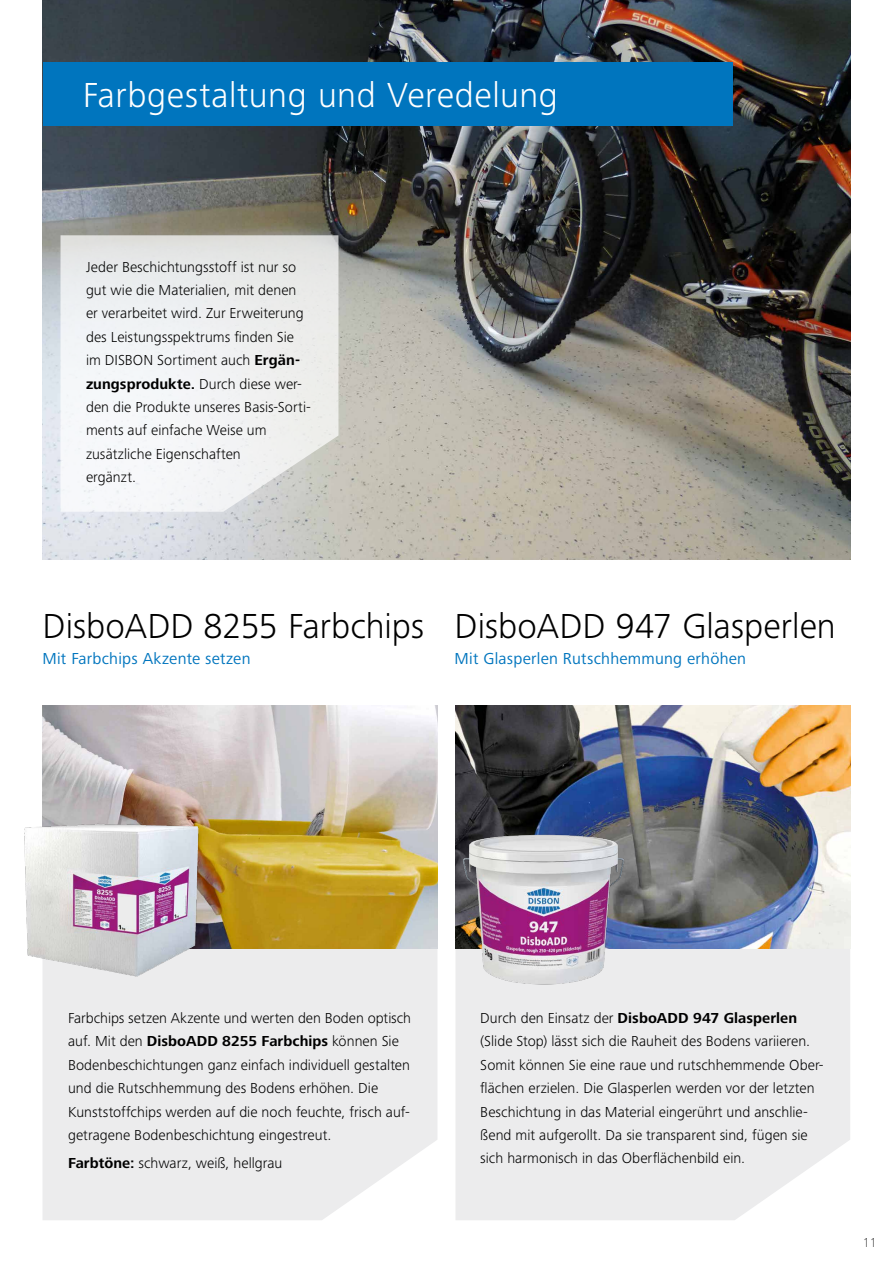
<style>
.page{position:relative;width:893px;height:1263px;background:#fff}
.page>*{position:absolute;margin:0;border:0;box-sizing:border-box;transform-origin:0 0}
.t1{font:300 36px "Frutiger Next LTW1 G";color:#000}
.t2{font:300 36px "Frutiger Next LTW1 G";letter-spacing:.015em;color:#fff}
.t3{font:16.5px "Frutiger Next LTW1 G";letter-spacing:.015em;color:#0075be}
.t4{font:300 15px/23.4px "Frutiger Next LTW1 G";letter-spacing:.005em;color:#000}
.t5{font:300 13.5px "Frutiger Next LTW1 G";color:#565656}
.s1{font-weight:700}
</style>
<div class="page">
<img style="left:43px;top:0;width:807px;height:560px">
<svg style="left:61px;top:235px;width:277px;height:277px;fill:#eff0f1"></svg>
<div style="left:43px;top:948px;width:394px;height:272px;background:#ececed"></div>
<div style="left:456px;top:948px;width:394px;height:272px;background:#ececed"></div>
<img style="left:455px;top:706px;width:395px;height:242px">
<img style="left:43px;top:706px;width:394px;height:242px">
<div style="left:43px;top:62px;width:689px;height:63px;background:#0075be"></div>
<img style="left:24px;top:804px;width:187px;height:268px">
<img style="left:455px;top:825px;width:184px;height:220px">
<h1 class="t2" style="left:83px;top:74px;width:477px">Farbgestaltung und Veredelung</h1>
<p class="t4" style="left:86px;top:255px;width:226px">Jeder Beschichtungsstoff ist nur so gut wie die Materialien, mit denen er verarbeitet wird. Zur Erweiterung des Leistungsspektrums finden Sie im DISBON Sortiment auch <span class="s1">Ergän&shy;zungsprodukte.</span> Durch diese wer&shy;den die Produkte unseres Basis-Sorti&shy;ments auf einfache Weise um zusätzliche Eigenschaften<br>ergänzt.</p>
<h1 class="t1" style="left:43px;top:606px;width:383px">DisboADD 8255 Farbchips</h1>
<p class="t3" style="left:43px;top:649px;width:210px">Mit Farbchips Akzente setzen</p>
<h1 class="t1" style="left:455px;top:606px;width:383px">DisboADD 947 Glasperlen</h1>
<p class="t3" style="left:455px;top:649px;width:293px">Mit Glasperlen Rutschhemmung erhöhen</p>
<p class="t4" style="left:68px;top:1006px;width:345px">Farbchips setzen Akzente und werten den Boden optisch auf. Mit den <span class="s1">DisboADD 8255 Farbchips</span> können Sie Bodenbeschichtungen ganz einfach individuell gestalten und die Rutschhemmung des Bodens erhöhen. Die Kunststoffchips werden auf die noch feuchte, frisch auf&shy;getragene Bodenbeschichtung eingestreut.</p>
<p class="t4" style="left:68px;top:1151px;width:216px"><span class="s1">Farbtöne:</span> schwarz, weiß, hellgrau</p>
<p class="t4" style="left:480px;top:1006px;width:345px">Durch den Einsatz der <span class="s1">DisboADD 947 Glasperlen </span>(Slide Stop) lässt sich die Rauheit des Bodens variieren.<br>Somit können Sie eine raue und rutschhemmende Ober&shy;flächen erzielen. Die Glasperlen werden vor der letzten Beschichtung in das Material eingerührt und anschlie&shy;ßend mit aufgerollt. Da sie transparent sind, fügen sie sich harmonisch in das Oberflächenbild ein.</p>
<p class="t5" style="left:863px;top:1235px;width:16px">11</p>
</div>
